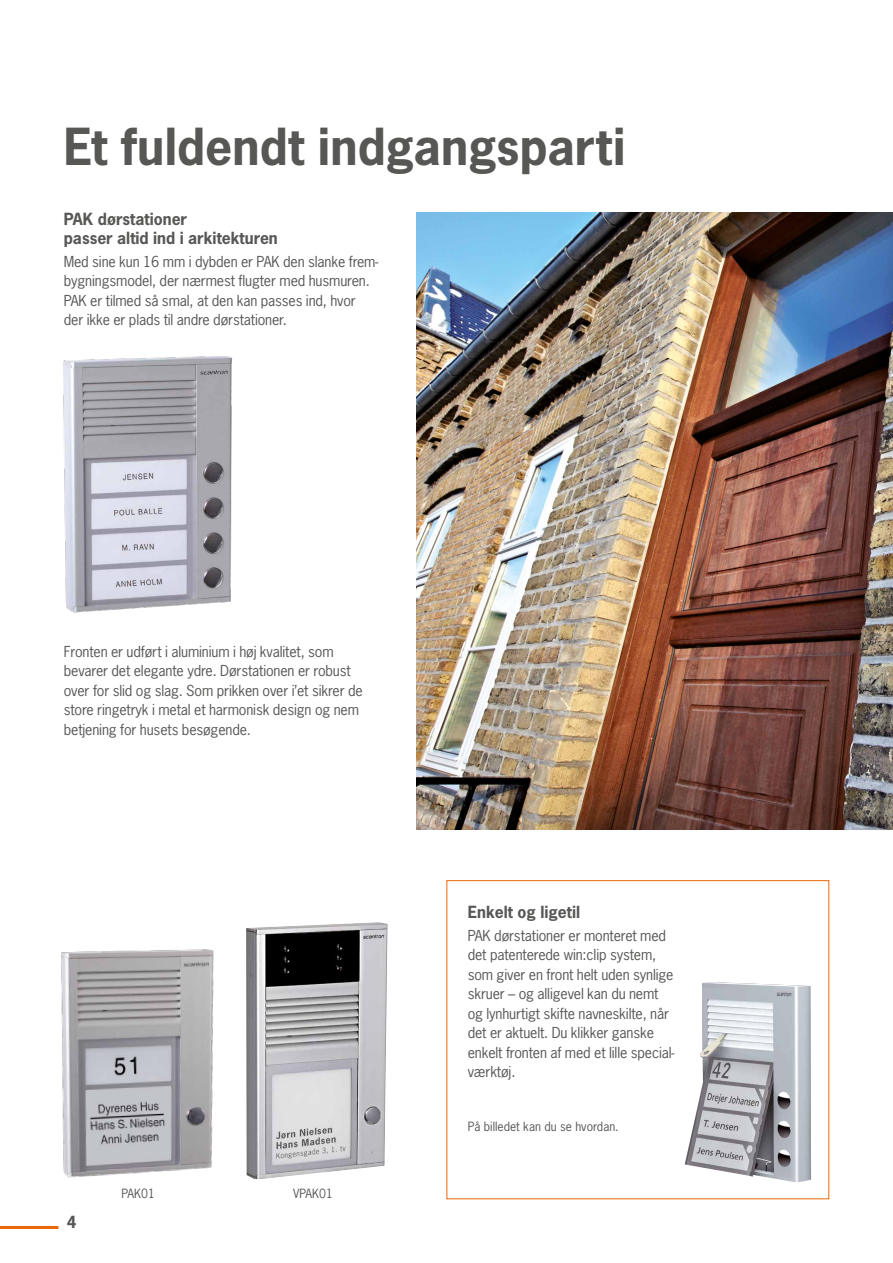
<style>
.page{position:relative;width:893px;height:1263px;background:#fff}
.page>*{position:absolute;margin:0;border:0;box-sizing:border-box;transform-origin:0 0}
.t1{font:700 48px "News Gothic Std";color:#575756}
.t2{font:700 15.75px/19.5px "News Gothic Std";color:#575756}
.t3{font:14.25px/19.5px "News Gothic Std";letter-spacing:-.01em;color:#575756}
.t4{font:12px "News Gothic Std";color:#575756}
</style>
<div class="page">
<hr style="left:0;top:1226px;width:58px;height:3px;background:#ec6608">
<img style="left:63px;top:356px;width:169px;height:257px">
<img style="left:685px;top:982px;width:126px;height:200px">
<img style="left:417px;top:213px;width:476px;height:616px">
<img style="left:61px;top:949px;width:153px;height:229px">
<img style="left:246px;top:922px;width:141px;height:257px">
<h1 class="t1" style="left:64px;top:115px;width:563px">Et fuldendt indgangsparti</h1>
<p class="t2" style="left:64px;top:209px;width:216px">PAK dørstationer<br>passer altid ind i arkitekturen</p>
<p class="t3" style="left:64px;top:252px;width:316px">Med sine kun 16 mm i dybden er PAK den slanke frem&shy;bygningsmodel, der nærmest flugter med husmuren.<br>PAK er tilmed så smal, at den kan passes ind, hvor der ikke er plads til andre dørstationer.</p>
<p class="t3" style="left:64px;top:642px;width:301px">Fronten er udført i aluminium i høj kvalitet, som bevarer det elegante ydre. Dørstationen er robust over for slid og slag. Som prikken over i’et sikrer de store ringetryk i metal et harmonisk design og nem betjening for husets besøgende.</p>
<p class="t2" style="left:67px;top:1212px;width:11px">4</p>
<p class="t4" style="left:121px;top:1186px;width:35px">PAK01</p>
<p class="t4" style="left:293px;top:1186px;width:41px">VPAK01</p>
<p class="t2" style="left:468px;top:902px;width:114px">Enkelt og ligetil</p>
<p class="t3" style="left:468px;top:925px;width:208px">PAK dørstationer er monteret med det patenterede win:clip system, som giver en front helt uden synlige skruer – og alligevel kan du nemt og lynhurtigt skifte navneskilte, når det er aktuelt. Du klikker ganske enkelt fronten af med et lille special&shy;værktøj.</p>
<p class="t4" style="left:468px;top:1119px;width:152px">På billedet kan du se hvordan.</p>
</div>
